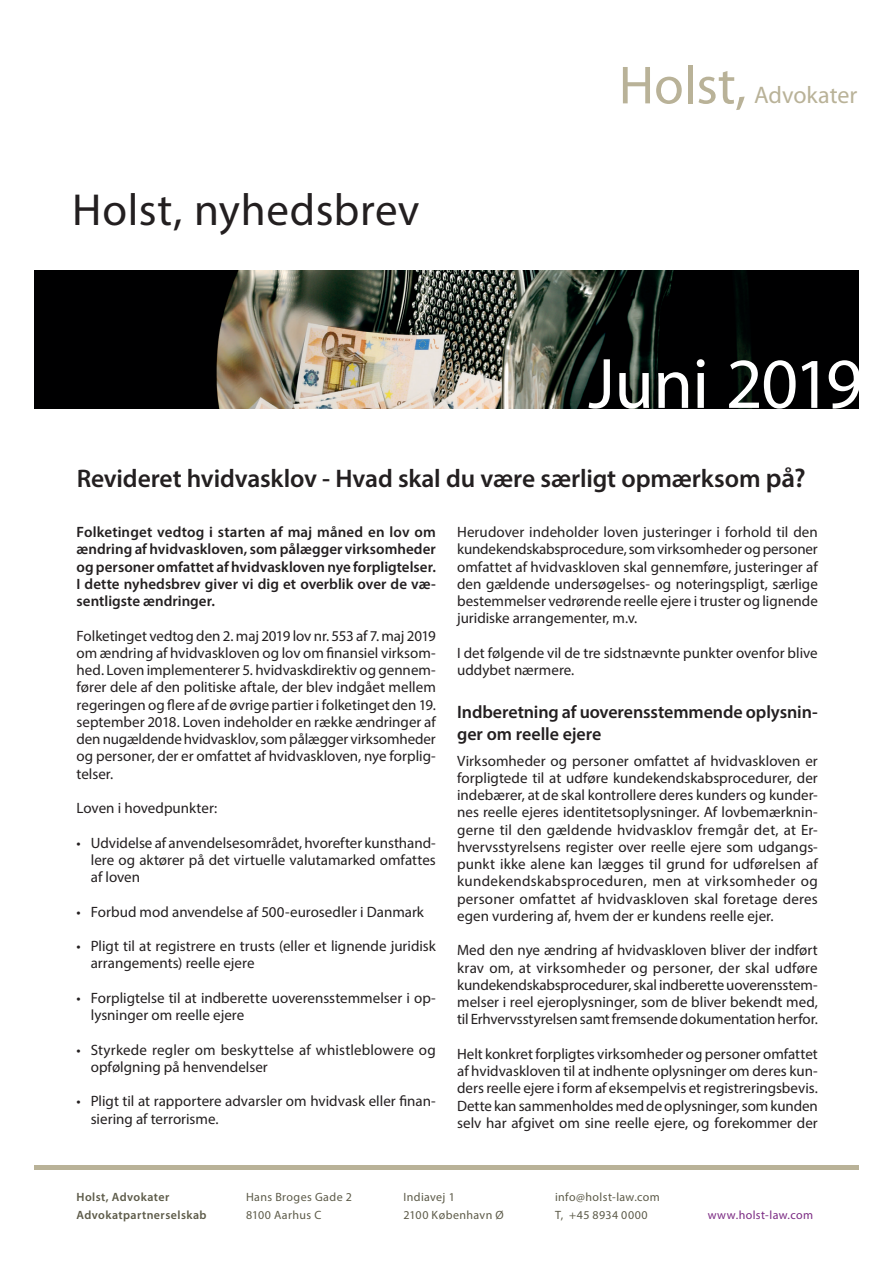
<style>
.page{position:relative;width:893px;height:1263px;background:#fff}
.page>*{position:absolute;margin:0;border:0;box-sizing:border-box;transform-origin:0 0}
.t1{font:72px "Myriad Pro";letter-spacing:-.015em;color:#fff}
.t2{font:45px "Myriad Pro";letter-spacing:.015em;color:#231f20}
.t3{font:600 25.5px "Myriad Pro";letter-spacing:-.005em;color:#231f20}
.t4{font:24px "Myriad";color:#b9b298}
.t5{font:600 18px/21.6px "Myriad Pro";letter-spacing:-.005em;color:#231f20}
.t6{font:15px/17.2px "Myriad Pro";color:#231f20;text-align:justify}
.t7{font:600 15px/17.2px "Myriad Pro";color:#231f20;text-align:justify}
.t8{font:12px "Myriad Pro";letter-spacing:.03em;color:#5d5b49}
.t9{font:600 12px "Myriad Pro";letter-spacing:.035em;color:#5d5b49}
.t10{font:12px "Myriad Pro";letter-spacing:.035em;color:#7b2a83}
.s1{font-size:27px}
</style>
<div class="page">
<hr style="left:34px;top:1165px;width:825px;height:4px;background:#b9b298">
<img style="left:34px;top:270px;width:825px;height:138px">
<svg style="left:623px;top:67px;width:27px;height:36px"></svg>
<svg style="left:656px;top:77px;width:26px;height:27px"></svg>
<hr style="left:688px;top:65px;width:4px;height:38px;background:#b9b298">
<svg style="left:698px;top:71px;width:47px;height:39px"></svg>
<h2 class="t2" style="left:72px;top:182px;width:349px">Holst, nyhedsbrev</h2>
<h3 class="t4" style="left:754px;top:83px;width:105px">Advokater</h3>
<h1 class="t1" style="left:588px;top:339px;width:276px">Juni 2019</h1>
<h3 class="t3" style="left:77px;top:462px;width:730px">Revideret hvidvasklov - Hvad skal du være særligt opmærksom <span class="s1">på?</span></h3>
<p class="t6" style="left:457px;top:523px;width:362px">Herudover indeholder loven justeringer i forhold til den kundekendskabsprocedure, som virksomheder og personer omfattet af hvidvaskloven skal gennemføre, justeringer af den gældende undersøgelses- og noteringspligt, særlige bestemmelser vedrørende reelle ejere i truster og lignende juridiske arrangementer, m.v.</p>
<p class="t6" style="left:457px;top:644px;width:362px">I det følgende vil de tre sidstnævnte punkter ovenfor blive uddybet nærmere.</p>
<p class="t5" style="left:457px;top:701px;width:362px">Indberetning af uoverensstemmende oplysnin&shy;ger om reelle ejere</p>
<p class="t6" style="left:457px;top:752px;width:362px">Virksomheder og personer omfattet af hvidvaskloven er forpligtede til at udføre kundekendskabsprocedurer, der indebærer, at de skal kontrollere deres kunders og kunder&shy;nes reelle ejeres identitetsoplysninger. Af lovbemærknin&shy;gerne til den gældende hvidvasklov fremgår det, at Er&shy;hvervsstyrelsens register over reelle ejere som udgangs&shy;punkt ikke alene kan lægges til grund for udførelsen af kundekendskabsproceduren, men at virksomheder og personer omfattet af hvidvaskloven skal foretage deres egen vurdering af, hvem der er kundens reelle ejer.</p>
<p class="t6" style="left:457px;top:941px;width:362px">Med den nye ændring af hvidvaskloven bliver der indført krav om, at virksomheder og personer, der skal udføre kundekendskabsprocedurer, skal indberette uoverensstem&shy;melser i reel ejeroplysninger, som de bliver bekendt med, til Erhvervsstyrelsen samt fremsende dokumentation herfor.</p>
<p class="t6" style="left:457px;top:1045px;width:362px">Helt konkret forpligtes virksomheder og personer omfattet af hvidvaskloven til at indhente oplysninger om deres kun&shy;ders reelle ejere i form af eksempelvis et registreringsbevis.<br>Dette kan sammenholdes med de oplysninger, som kunden selv har afgivet om sine reelle ejere, og forekommer der</p>
<p class="t7" style="left:77px;top:523px;width:361px">Folketinget vedtog i starten af maj måned en lov om ændring af hvidvaskloven, som pålægger virksomheder og personer omfattet af hvidvaskloven nye forpligtelser.<br>I dette nyhedsbrev giver vi dig et overblik over de væ&shy;sentligste ændringer.</p>
<p class="t6" style="left:77px;top:627px;width:361px">Folketinget vedtog den 2. maj 2019 lov nr. 553 af 7. maj 2019 om ændring af hvidvaskloven og lov om finansiel virksom&shy;hed. Loven implementerer 5. hvidvaskdirektiv og gennem&shy;fører dele af den politiske aftale, der blev indgået mellem regeringen og flere af de øvrige partier i folketinget den 19. september 2018. Loven indeholder en række ændringer af den nugældende hvidvasklov, som pålægger virksomheder og personer, der er omfattet af hvidvaskloven, nye forplig&shy;telser.</p>
<p class="t6" style="left:77px;top:799px;width:142px">Loven i hovedpunkter:</p>
<p class="t6" style="left:91px;top:834px;width:347px;text-indent:-14px">• Udvidelse af anvendelsesområdet, hvorefter kunsthand&shy;lere og aktører på det virtuelle valutamarked omfattes af loven</p>
<p class="t6" style="left:77px;top:903px;width:349px">• Forbud mod anvendelse af 500-eurosedler i Danmark</p>
<p class="t6" style="left:91px;top:937px;width:347px;text-indent:-14px">• Pligt til at registrere en trusts (eller et lignende juridisk arrangements) reelle ejere</p>
<p class="t6" style="left:91px;top:989px;width:347px;text-indent:-14px">• Forpligtelse til at indberette uoverensstemmelser i op&shy;lysninger om reelle ejere</p>
<p class="t6" style="left:91px;top:1041px;width:347px;text-indent:-14px">• Styrkede regler om beskyttelse af whistleblowere og opfølgning på henvendelser</p>
<p class="t6" style="left:91px;top:1092px;width:347px;text-indent:-14px">• Pligt til at rapportere advarsler om hvidvask eller finan&shy;siering af terrorisme.</p>
<p class="t9" style="left:77px;top:1189px;width:94px">Holst, Advokater</p>
<p class="t8" style="left:246px;top:1189px;width:107px">Hans Broges Gade 2</p>
<p class="t8" style="left:404px;top:1189px;width:53px">Indiavej 1</p>
<p class="t8" style="left:555px;top:1189px;width:106px">info@holst-law.com</p>
<p class="t9" style="left:77px;top:1207px;width:132px">Advokatpartnerselskab</p>
<p class="t8" style="left:246px;top:1207px;width:77px">8100 Aarhus C</p>
<p class="t8" style="left:404px;top:1207px;width:102px">2100 København Ø</p>
<p class="t8" style="left:555px;top:1207px;width:94px">T, +45 8934 0000</p>
<p class="t10" style="left:708px;top:1207px;width:107px">www.holst-law.com</p>
</div>
